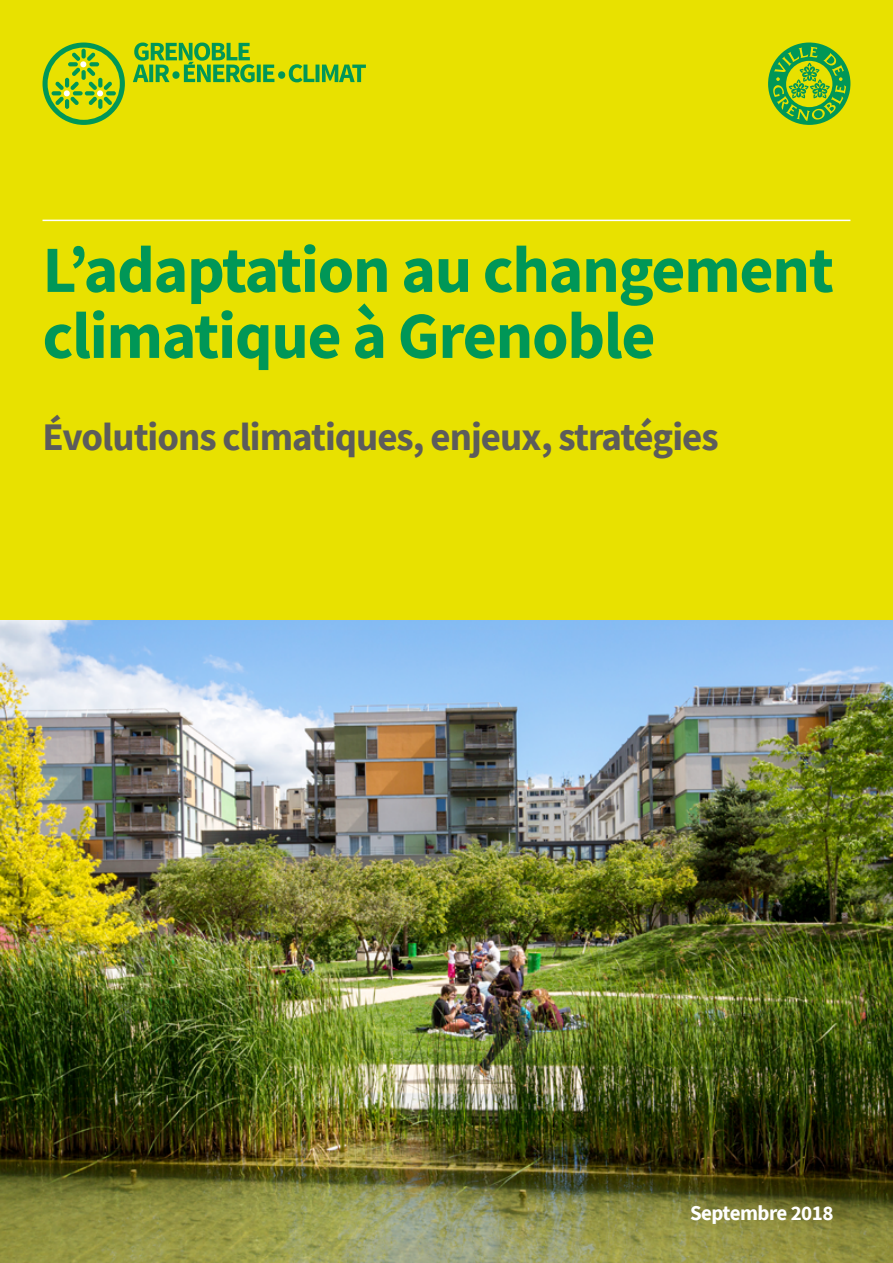
<style>
.page{position:relative;width:893px;height:1263px;background:#e8e100}
.page>*{position:absolute;margin:0;border:0;box-sizing:border-box;transform-origin:0 0}
.TITRE_1{font:700 66px/66px "Source Sans Pro";letter-spacing:-.02em;color:#009757}
.TITRE_2{font:700 39px "Source Sans Pro";letter-spacing:-.025em;color:#5c5c5b}
.TITRE_2-2{font:700 21px "Source Sans Pro";letter-spacing:-.025em;color:#fff}
</style>
<div class="page">
<svg style="left:768px;top:42px;width:83px;height:83px"></svg>
<svg style="left:43px;top:43px;width:323px;height:82px"></svg>
<hr style="left:43px;top:220px;width:807px;height:1px;background:#fff">
<img style="left:0;top:621px;width:893px;height:642px">
<p class="TITRE_1" style="left:43px;top:236px;width:793px">L’adaptation au changement climatique à Grenoble</p>
<p class="TITRE_2" style="left:43px;top:411px;width:678px">Évolutions climatiques, enjeux, stratégies</p>
<p class="TITRE_2-2" style="left:690px;top:1199px;width:145px">Septembre 2018</p>
</div>
